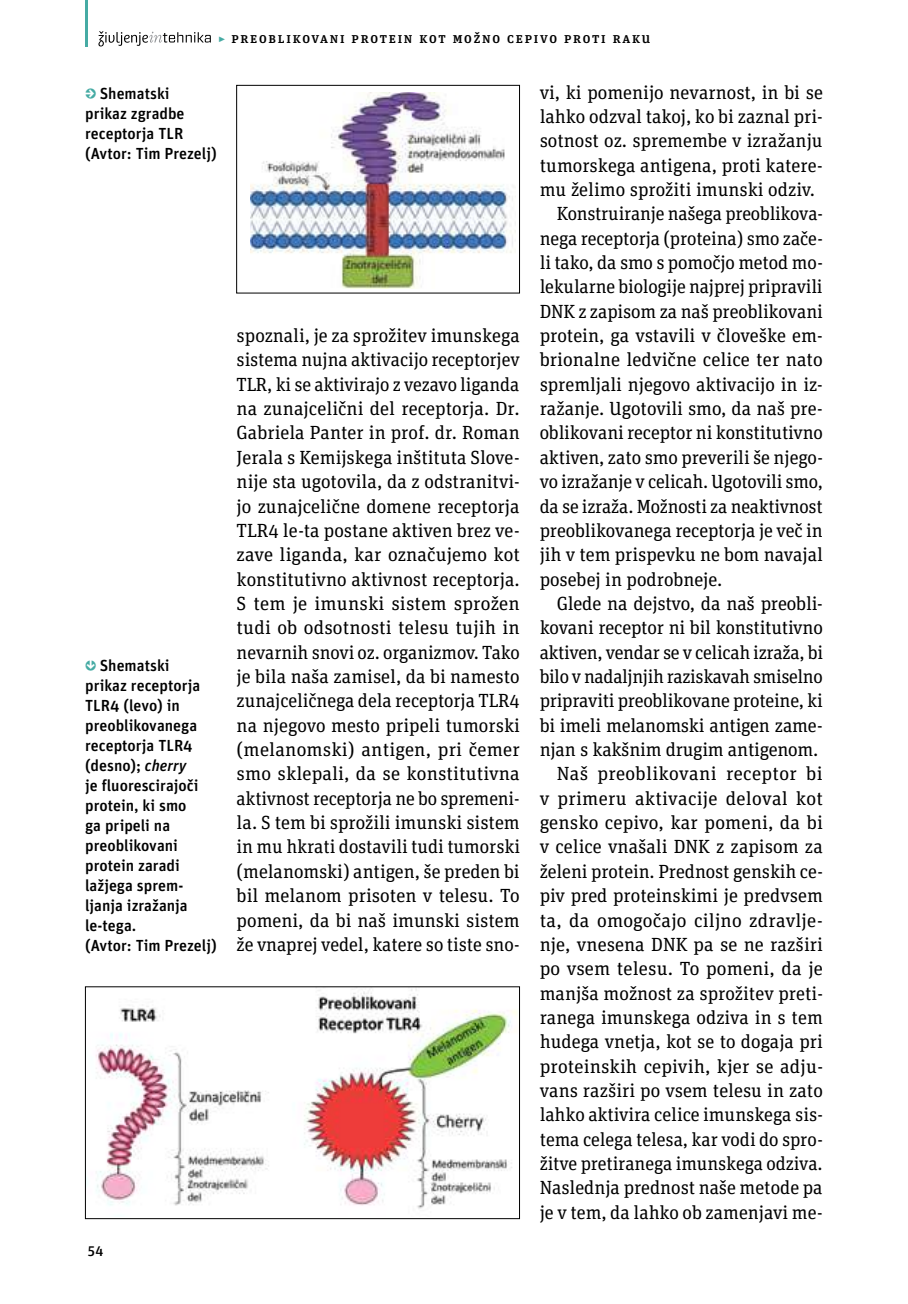
<style>
.page{position:relative;width:908px;height:1304px;background:#fff}
.page>*{position:absolute;margin:0;border:0;box-sizing:border-box;transform-origin:0 0}
.t1{font:19px/24.4px "Unit Slab Pro";letter-spacing:-.005em;color:#000;text-align:justify}
.t2{font:500 16px/20px "Unit Pro";color:#000}
.t3{font:500 14px "Unit Slab Pro";letter-spacing:.125em;color:#000}
.s1{color:#46aba4}
.s2{font-weight:700;color:#46aba4}
.s3{font-style:italic}
</style>
<div class="page">
<img style="left:95px;top:989px;width:422px;height:220px">
<div style="left:85px;top:986px;width:434px;height:233px;border:1px solid #000"></div>
<svg style="left:98px;top:31px;width:113px;height:15px"></svg>
<hr style="left:85px;top:0;width:3px;height:47px;background:#46aba4">
<img style="left:251px;top:92px;width:264px;height:196px">
<div style="left:236px;top:85px;width:283px;height:208px;border:1px solid #000"></div>
<p class="t3" style="left:218px;top:28px;width:433px"><span class="s1">▸</span> PREOBLIKOVANI PROTEIN KOT MOŽNO CEPIVO PROTI RAKU</p>
<p class="t2" style="left:85px;top:83px;width:133px"><span class="s2">→</span> Shematski<br>prikaz zgradbe receptorja TLR (Avtor: Tim Prezelj)</p>
<p class="t2" style="left:85px;top:655px;width:133px"><span class="s2">↓</span> Shematski<br>prikaz receptorja<br>TLR4 (levo) in preoblikovanega receptorja TLR4 (desno); <span class="s3">cherry<br></span>je fluorescirajoči protein, ki smo<br>ga pripeli na preoblikovani protein zaradi lažjega sprem&shy;ljanja izražanja le-tega.<br>(Avtor: Tim Prezelj)</p>
<p class="t3" style="left:88px;top:1242px;width:17px">54</p>
<p class="t1" style="left:236px;top:323px;width:285px">spoznali, je za sprožitev imunskega sistema nujna aktivacijo receptorjev TLR, ki se aktivirajo z vezavo liganda na zunajcelični del receptorja. Dr.<br>Gabriela Panter in prof. dr. Roman Jerala s Kemijskega inštituta Slove&shy;nije sta ugotovila, da z odstranitvi&shy;jo zunajcelične domene receptorja TLR4 le-ta postane aktiven brez ve&shy;zave liganda, kar označujemo kot konstitutivno aktivnost receptorja.<br>S tem je imunski sistem sprožen tudi ob odsotnosti telesu tujih in nevarnih snovi oz. organizmov. Tako je bila naša zamisel, da bi namesto zunajceličnega dela receptorja TLR4 na njegovo mesto pripeli tumorski (melanomski) antigen, pri čemer smo sklepali, da se konstitutivna aktivnost receptorja ne bo spremeni&shy;la. S tem bi sprožili imunski sistem in mu hkrati dostavili tudi tumorski (melanomski) antigen, še preden bi bil melanom prisoten v telesu. To pomeni, da bi naš imunski sistem že vnaprej vedel, katere so tiste sno-</p>
<p class="t1" style="left:539px;top:79px;width:284px">vi, ki pomenijo nevarnost, in bi se</p>
<p class="t1" style="left:539px;top:104px;width:284px">lahko odzval takoj, ko bi zaznal pri-</p>
<p class="t1" style="left:539px;top:128px;width:284px">sotnost oz. spremembe v izražanju</p>
<p class="t1" style="left:539px;top:152px;width:284px">tumorskega antigena, proti katere-</p>
<p class="t1" style="left:539px;top:177px;width:277px">mu želimo sprožiti imunski odziv.</p>
<p class="t1" style="left:556px;top:201px;width:268px">Konstruiranje našega preoblikova-</p>
<p class="t1" style="left:539px;top:225px;width:284px">nega receptorja (proteina) smo zače-</p>
<p class="t1" style="left:539px;top:250px;width:284px">li tako, da smo s pomočjo metod mo-</p>
<p class="t1" style="left:539px;top:274px;width:284px">lekularne biologije najprej pripravili</p>
<p class="t1" style="left:539px;top:298px;width:284px">DNK z zapisom za naš preoblikovani</p>
<p class="t1" style="left:539px;top:323px;width:284px">protein, ga vstavili v človeške em-</p>
<p class="t1" style="left:539px;top:347px;width:284px">brionalne ledvične celice ter nato</p>
<p class="t1" style="left:539px;top:371px;width:284px">spremljali njegovo aktivacijo in iz-</p>
<p class="t1" style="left:539px;top:396px;width:284px">ražanje. Ugotovili smo, da naš pre-</p>
<p class="t1" style="left:539px;top:420px;width:284px">oblikovani receptor ni konstitutivno</p>
<p class="t1" style="left:539px;top:444px;width:284px">aktiven, zato smo preverili še njego-</p>
<p class="t1" style="left:539px;top:469px;width:284px">vo izražanje v celicah. Ugotovili smo,</p>
<p class="t1" style="left:539px;top:493px;width:284px">da se izraža. Možnosti za neaktivnost</p>
<p class="t1" style="left:539px;top:518px;width:284px">preoblikovanega receptorja je več in</p>
<p class="t1" style="left:539px;top:542px;width:284px">jih v tem prispevku ne bom navajal</p>
<p class="t1" style="left:539px;top:566px;width:184px">posebej in podrobneje.</p>
<p class="t1" style="left:556px;top:591px;width:267px">Glede na dejstvo, da naš preobli-</p>
<p class="t1" style="left:539px;top:615px;width:284px">kovani receptor ni bil konstitutivno</p>
<p class="t1" style="left:539px;top:639px;width:285px">aktiven, vendar se v celicah izraža, bi</p>
<p class="t1" style="left:539px;top:664px;width:284px">bilo v nadaljnjih raziskavah smiselno</p>
<p class="t1" style="left:539px;top:688px;width:284px">pripraviti preoblikovane proteine, ki</p>
<p class="t1" style="left:539px;top:712px;width:284px">bi imeli melanomski antigen zame-</p>
<p class="t1" style="left:539px;top:737px;width:280px">njan s kakšnim drugim antigenom.</p>
<p class="t1" style="left:556px;top:761px;width:267px">Naš preoblikovani receptor bi</p>
<p class="t1" style="left:539px;top:785px;width:285px">v primeru aktivacije deloval kot</p>
<p class="t1" style="left:539px;top:810px;width:284px">gensko cepivo, kar pomeni, da bi</p>
<p class="t1" style="left:539px;top:834px;width:284px">v celice vnašali DNK z zapisom za</p>
<p class="t1" style="left:539px;top:858px;width:284px">želeni protein. Prednost genskih ce-</p>
<p class="t1" style="left:539px;top:883px;width:284px">piv pred proteinskimi je predvsem</p>
<p class="t1" style="left:539px;top:907px;width:284px">ta, da omogočajo ciljno zdravlje-</p>
<p class="t1" style="left:539px;top:931px;width:285px">nje, vnesena DNK pa se ne razširi</p>
<p class="t1" style="left:539px;top:956px;width:284px">po vsem telesu. To pomeni, da je</p>
<p class="t1" style="left:539px;top:980px;width:284px">manjša možnost za sprožitev preti-</p>
<p class="t1" style="left:539px;top:1005px;width:284px">ranega imunskega odziva in s tem</p>
<p class="t1" style="left:539px;top:1029px;width:284px">hudega vnetja, kot se to dogaja pri</p>
<p class="t1" style="left:539px;top:1053px;width:285px">proteinskih cepivih, kjer se adju-</p>
<p class="t1" style="left:539px;top:1078px;width:284px">vans razširi po vsem telesu in zato</p>
<p class="t1" style="left:539px;top:1102px;width:284px">lahko aktivira celice imunskega sis-</p>
<p class="t1" style="left:539px;top:1126px;width:284px">tema celega telesa, kar vodi do spro-</p>
<p class="t1" style="left:539px;top:1151px;width:284px">žitve pretiranega imunskega odziva.</p>
<p class="t1" style="left:539px;top:1175px;width:284px">Naslednja prednost naše metode pa</p>
<p class="t1" style="left:539px;top:1199px;width:284px">je v tem, da lahko ob zamenjavi me-</p>
</div>
